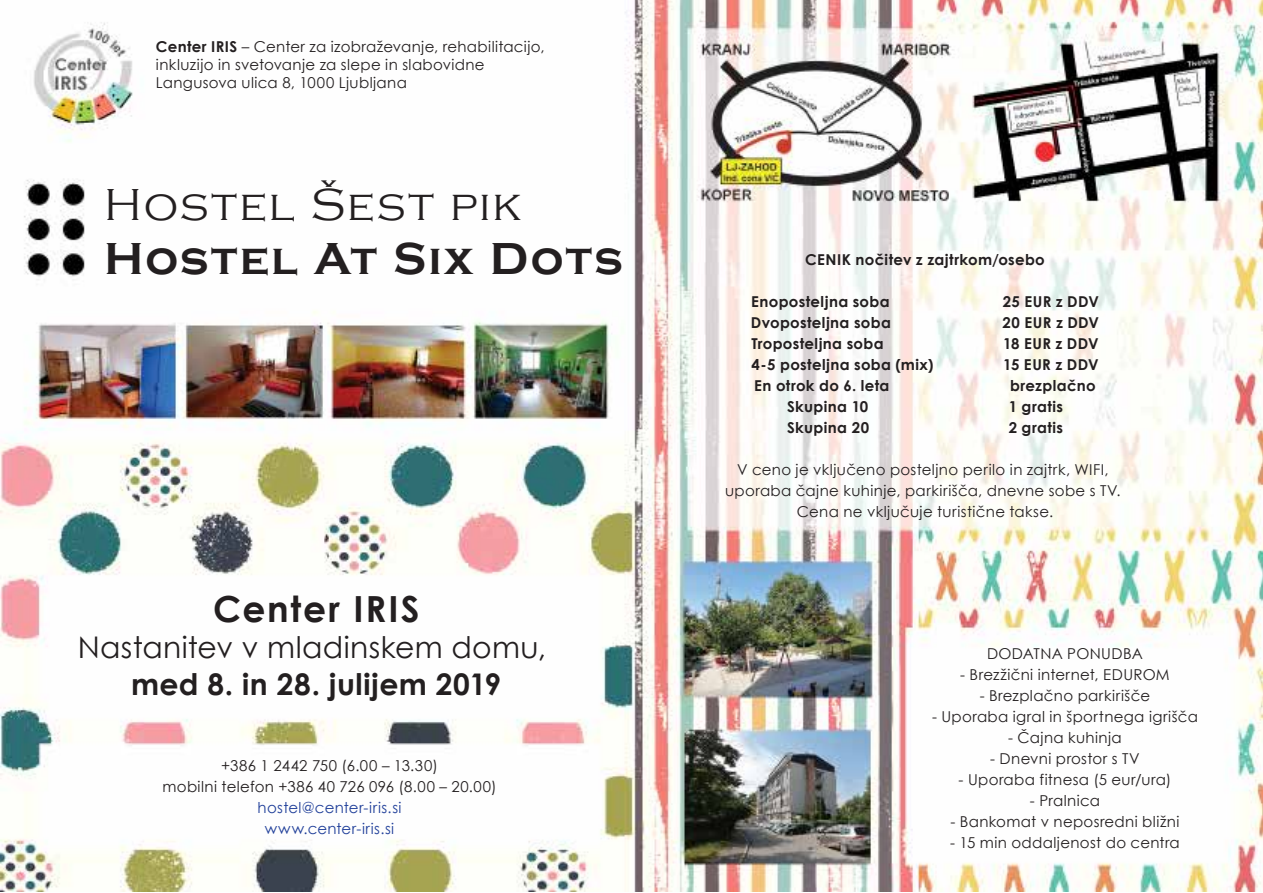
<style>
.page{position:relative;width:1263px;height:893px;background:#fff}
.page>*{position:absolute;margin:0;border:0;box-sizing:border-box;transform-origin:0 0}
.t1{font:700 46.05px "Copperplate Gothic";letter-spacing:.045em;color:#231f20}
.t2{font:300 46.05px "Copperplate Gothic";letter-spacing:.04em;color:#231f20}
.t3{font:700 36px "Century Gothic";letter-spacing:.05em;color:#231f20}
.t4{font:29.85px "Century Gothic";letter-spacing:.01em;color:#231f20}
.t5{font:700 29.85px "Century Gothic";letter-spacing:.015em;color:#231f20}
.t6{font:15px/21px "Century Gothic";letter-spacing:.025em;color:#231f20;text-align:center}
.t7{font:700 15px "Century Gothic";letter-spacing:.02em;color:#231f20}
.t8{font:15px/21px "Century Gothic";letter-spacing:.025em;color:#21409a;text-align:center}
.s1{font-weight:700}
</style>
<div class="page">
<img style="left:1px;top:0;width:1262px;height:891px">
<p class="t6" style="left:156px;top:37px;width:390px;line-height:18px;text-align:left"><span class="s1">Center IRIS</span> – Center za izobraževanje, rehabilitacijo, inkluzijo in svetovanje za slepe in slabovidne<br>Langusova ulica 8, 1000 Ljubljana</p>
<h1 class="t2" style="left:104px;top:179px;width:418px">Hostel Šest pik</h1>
<h1 class="t1" style="left:104px;top:233px;width:520px">Hostel At Six Dots</h1>
<h2 class="t3" style="left:213px;top:581px;width:208px">Center IRIS</h2>
<h3 class="t4" style="left:78px;top:626px;width:470px">Nastanitev v mladinskem domu,</h3>
<h3 class="t5" style="left:131px;top:661px;width:372px">med 8. in 28. julijem 2019</h3>
<p class="t6" style="left:162px;top:755px;width:336px">+386 1 2442 750 (6.00 – 13.30)<br>mobilni telefon +386 40 726 096 (8.00 – 20.00)</p>
<p class="t8" style="left:258px;top:797px;width:145px">hostel@center-iris.si www.center-iris.si</p>
<p class="t7" style="left:805px;top:248px;width:241px">CENIK nočitev z zajtrkom/osebo</p>
<p class="t7" style="left:751px;top:290px;width:140px">Enoposteljna soba</p>
<p class="t7" style="left:1003px;top:290px;width:98px">25 EUR z DDV</p>
<p class="t7" style="left:751px;top:311px;width:141px">Dvoposteljna soba</p>
<p class="t7" style="left:1002px;top:311px;width:98px">20 EUR z DDV</p>
<p class="t7" style="left:751px;top:332px;width:134px">Troposteljna soba</p>
<p class="t7" style="left:1003px;top:332px;width:97px">18 EUR z DDV</p>
<p class="t7" style="left:751px;top:353px;width:183px">4-5 posteljna soba (mix)</p>
<p class="t7" style="left:1003px;top:353px;width:97px">15 EUR z DDV</p>
<p class="t7" style="left:754px;top:374px;width:137px">En otrok do 6. leta</p>
<p class="t7" style="left:1010px;top:374px;width:87px">brezplačno</p>
<p class="t7" style="left:787px;top:395px;width:83px">Skupina 10</p>
<p class="t7" style="left:1009px;top:395px;width:56px">1 gratis</p>
<p class="t7" style="left:787px;top:416px;width:83px">Skupina 20</p>
<p class="t7" style="left:1009px;top:416px;width:56px">2 gratis</p>
<p class="t6" style="left:725px;top:459px;width:397px">V ceno je vključeno posteljno perilo in zajtrk, WIFI, uporaba čajne kuhinje, parkirišča, dnevne sobe s TV.<br>Cena ne vključuje turistične takse.</p>
<p class="t6" style="left:987px;top:642px;width:157px">DODATNA PONUDBA</p>
<p class="t6" style="left:960px;top:663px;width:211px">- Brezžični internet, EDUROM</p>
<p class="t6" style="left:980px;top:684px;width:172px">- Brezplačno parkirišče</p>
<p class="t6" style="left:932px;top:705px;width:267px">- Uporaba igral in športnega igrišča</p>
<p class="t6" style="left:1008px;top:726px;width:115px">- Čajna kuhinja</p>
<p class="t6" style="left:990px;top:747px;width:151px">- Dnevni prostor s TV</p>
<p class="t6" style="left:958px;top:768px;width:214px">- Uporaba fitnesa (5 eur/ura)</p>
<p class="t6" style="left:1030px;top:789px;width:72px">- Pralnica</p>
<p class="t6" style="left:950px;top:810px;width:231px">- Bankomat v neposredni bližni</p>
<p class="t6" style="left:950px;top:831px;width:231px">- 15 min oddaljenost do centra</p>
</div>
